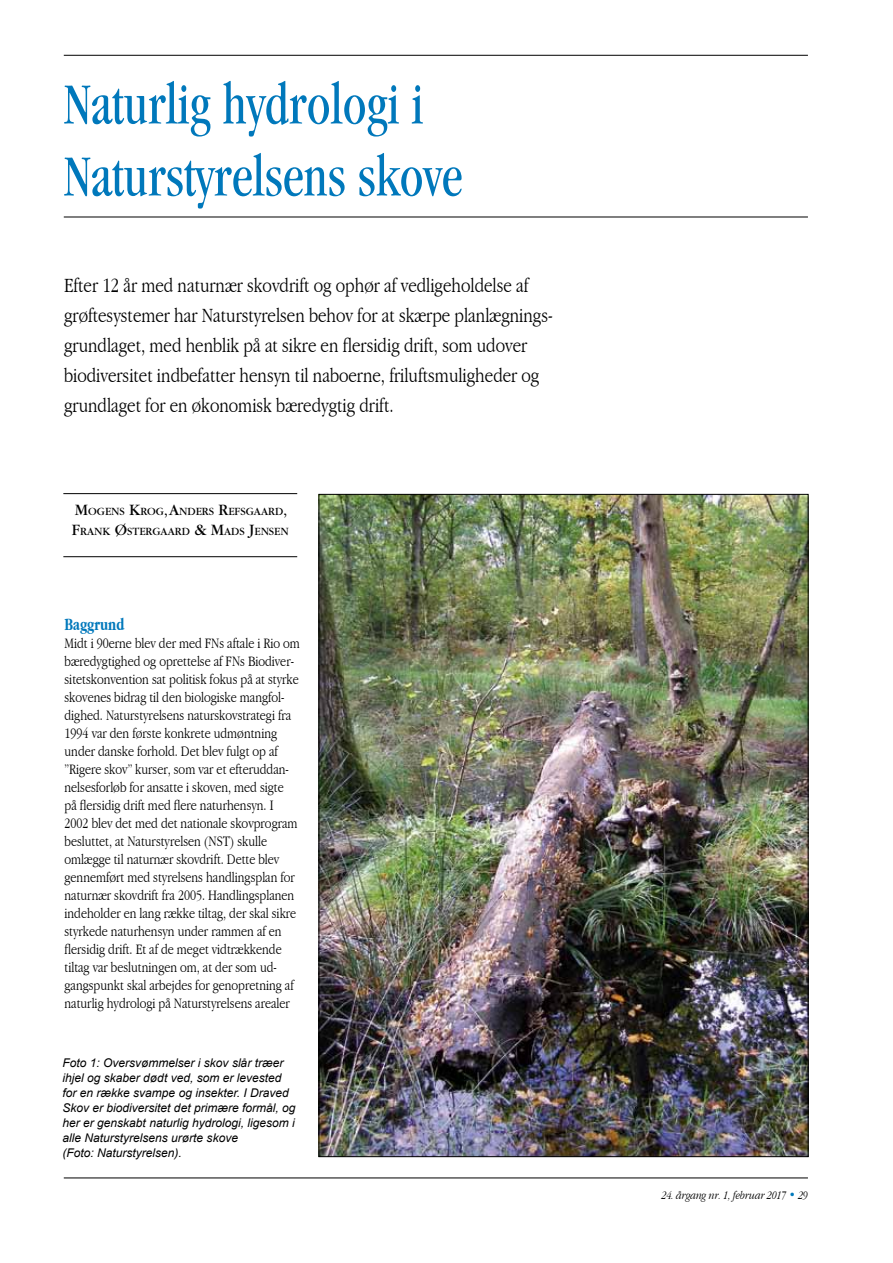
<style>
.page{position:relative;width:893px;height:1263px;background:#fff}
.page>*{position:absolute;margin:0;border:0;box-sizing:border-box;transform-origin:0 0}
.t1{font:condensed 60px/72px "Garamond";color:#0078bb;scale:.9 1}
.t2{font:300 condensed 21px/30px "Garamond";color:#000}
.t3{font:700 condensed 18px "Garamond";color:#0078bb;scale:.9 1}
.t4{font:300 condensed 15px/18px "Garamond";color:#000}
.t5{font:italic 12px/15px "Arial";color:#000}
.t6{font:italic 300 condensed 12px "Garamond";color:#000}
.t7{font:11.55px/19.8px "Garamond";color:#000}
.s1{font-size:16.5px}
.s2{color:#0079bc}
</style>
<div class="page">
<hr style="left:64px;top:1177px;width:744px;height:1px;background:#000">
<svg style="left:656px;top:1177px;width:152px;height:2px"></svg>
<hr style="left:64px;top:55px;width:744px;height:1px;background:#000">
<hr style="left:64px;top:217px;width:744px;height:1px;background:#000">
<hr style="left:63px;top:493px;width:234px;height:1px;background:#000">
<hr style="left:63px;top:556px;width:234px;height:1px;background:#000">
<svg style="left:69px;top:216px;width:223px;height:342px"></svg>
<img style="left:321px;top:496px;width:485px;height:659px">
<h1 class="t1" style="left:64px;top:68px;width:445px">Naturlig hydrologi i<br>Naturstyrelsens skove</h1>
<p class="t2" style="left:64px;top:270px;width:490px">Efter 12 år med naturnær skovdrift og ophør af vedligeholdelse af grøftesystemer har Naturstyrelsen behov for at skærpe planlægnings&shy;grundlaget, med henblik på at sikre en flersidig drift, som udover biodiversitet indbefatter hensyn til naboerne, friluftsmuligheder og grundlaget for en økonomisk bæredygtig drift.</p>
<p class="t7" style="left:72px;top:502px;width:218px"><span class="s1">M</span>OGENS <span class="s1">K</span>ROG<span class="s1">,A</span>NDERS <span class="s1">R</span>EFSGAARD<span class="s1">,<br>F</span>RANK <span class="s1">Ø</span>STERGAARD <span class="s1">&amp; M</span>ADS <span class="s1">J</span>ENSEN</p>
<p class="t3" style="left:65px;top:614px;width:68px">Baggrund</p>
<p class="t4" style="left:65px;top:634px;width:237px">Midt i 90erne blev der med FNs aftale i Rio om bæredygtighed og oprettelse af FNs Biodiver&shy;sitetskonvention sat politisk fokus på at styrke skovenes bidrag til den biologiske mangfol&shy;dighed. Naturstyrelsens naturskovstrategi fra 1994 var den første konkrete udmøntning under danske forhold. Det blev fulgt op af ”Rigere skov” kurser, som var et efteruddan&shy;nelsesforløb for ansatte i skoven, med sigte<br>på flersidig drift med flere naturhensyn. I 2002 blev det med det nationale skovprogram besluttet, at Naturstyrelsen (NST) skulle omlægge til naturnær skovdrift. Dette blev gennemført med styrelsens handlingsplan for naturnær skovdrift fra 2005. Handlingsplanen indeholder en lang række tiltag, der skal sikre styrkede naturhensyn under rammen af en flersidig drift. Et af de meget vidtrækkende tiltag var beslutningen om, at der som ud&shy;gangspunkt skal arbejdes for genopretning af naturlig hydrologi på Naturstyrelsens arealer</p>
<p class="t5" style="left:63px;top:1055px;width:234px">Foto 1: Oversvømmelser i skov slår træer ihjel og skaber dødt ved, som er levested for en række svampe og insekter. I Draved Skov er biodiversitet det primære formål, og her er genskabt naturlig hydrologi, ligesom i alle Naturstyrelsens urørte skove<br>(Foto: Naturstyrelsen).</p>
<p class="t6" style="left:662px;top:1189px;width:148px">24. årgang nr. 1, februar 2017 <span class="s2">•</span> 29</p>
</div>
